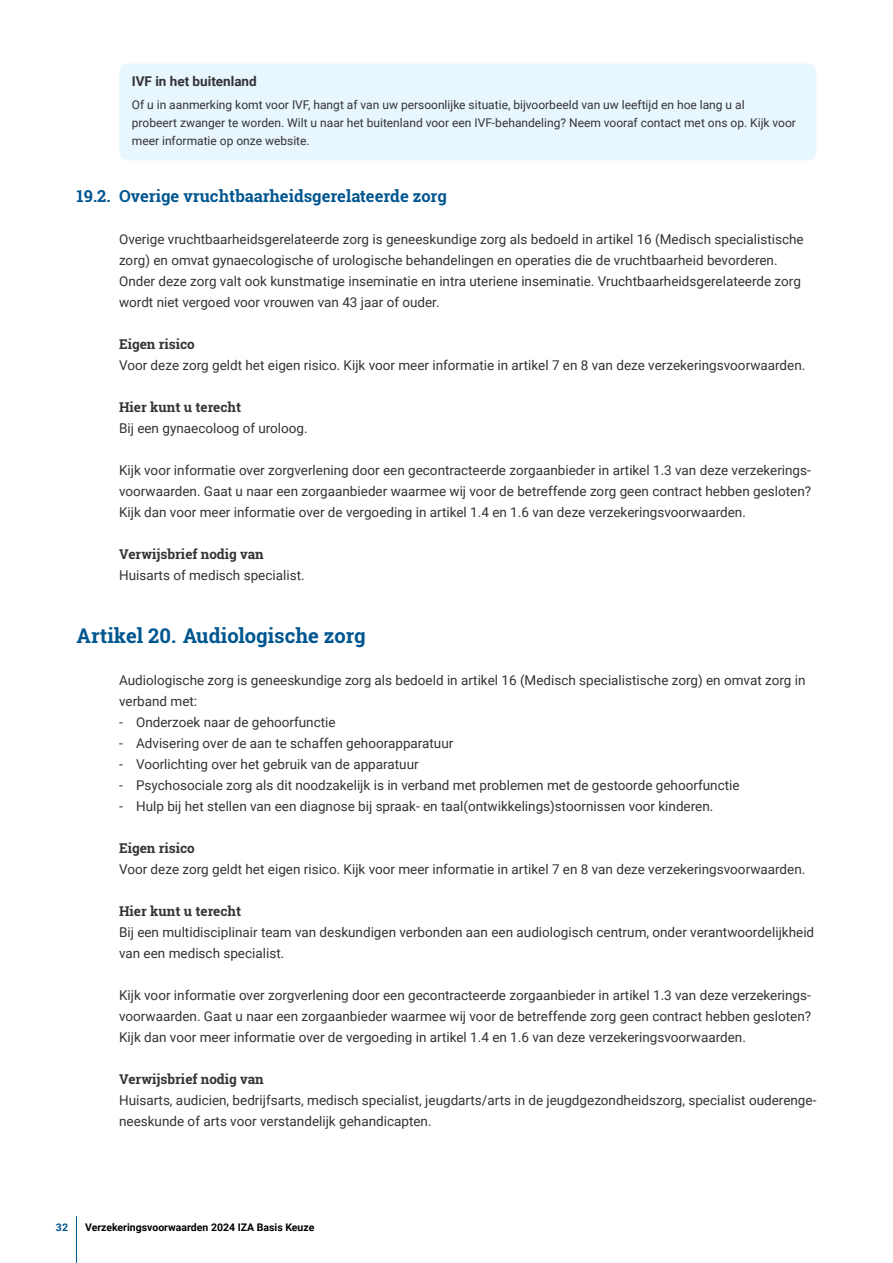
<style>
.page{position:relative;width:893px;height:1263px;background:#fff}
.page>*{position:absolute;margin:0;border:0;box-sizing:border-box;transform-origin:0 0}
.H2_kop_nummer{font:700 20.25px "Roboto Slab";color:#005690}
.t1{font:700 16.5px "Roboto Slab";color:#005690}
._0_plat_inspring_10m{font:13.5px/21px "Roboto";color:#333}
.t2{font:13.5px "Roboto";color:#333334}
.H4_kop{font:700 13.5px "Roboto Slab";color:#333334}
.kader_boven{font:700 13.5px "Roboto";color:#333334}
.kader_onder{font:12px/18px "Roboto";color:#333334}
.t3{font:700 10.5px "Roboto";color:#000}
.t4{font:700 10.5px "Roboto";color:#005690}
</style>
<div class="page">
<hr style="left:76px;top:1216px;width:1px;height:47px;background:#005690">
<div style="left:119px;top:64px;width:697px;height:31px;background:#e8f6fe"></div>
<div style="left:119px;top:95px;width:697px;height:65px;background:#e8f6fe"></div>
<p class="kader_boven" style="left:132px;top:72px;width:126px">IVF in het buitenland</p>
<p class="kader_onder" style="left:132px;top:95px;width:666px">Of u in aanmerking komt voor IVF, hangt af van uw persoonlijke situatie, bijvoorbeeld van uw leeftijd en hoe lang u al<br>probeert zwanger te worden. Wilt u naar het buitenland voor een IVF-behandeling? Neem vooraf contact met ons op. Kijk voor meer informatie op onze website.</p>
<p class="t1" style="left:77px;top:185px;width:372px">19.2. Overige vruchtbaarheidsgerelateerde zorg</p>
<p class="_0_plat_inspring_10m" style="left:119px;top:228px;width:686px">Overige vruchtbaarheidsgerelateerde zorg is geneeskundige zorg als bedoeld in artikel 16 (Medisch specialistische zorg) en omvat gynaecologische of urologische behandelingen en operaties die de vruchtbaarheid bevorderen.<br>Onder deze zorg valt ook kunstmatige inseminatie en intra uteriene inseminatie. Vruchtbaarheidsgerelateerde zorg wordt niet vergoed voor vrouwen van 43 jaar of ouder.</p>
<p class="H4_kop" style="left:119px;top:335px;width:77px">Eigen risico</p>
<p class="_0_plat_inspring_10m" style="left:119px;top:354px;width:688px">Voor deze zorg geldt het eigen risico. Kijk voor meer informatie in artikel 7 en 8 van deze verzekeringsvoorwaarden.</p>
<p class="H4_kop" style="left:119px;top:398px;width:124px">Hier kunt u terecht</p>
<p class="_0_plat_inspring_10m" style="left:119px;top:418px;width:190px">Bij een gynaecoloog of uroloog.</p>
<p class="_0_plat_inspring_10m" style="left:119px;top:460px;width:694px;text-align:justify">Kijk voor informatie over zorgverlening door een gecontracteerde zorgaanbieder in artikel 1.3 van deze verzekerings&shy;voorwaarden. Gaat u naar een zorgaanbieder waarmee wij voor de betreffende zorg geen contract hebben gesloten?<br>Kijk dan voor meer informatie over de vergoeding in artikel 1.4 en 1.6 van deze verzekeringsvoorwaarden.</p>
<p class="H4_kop" style="left:119px;top:545px;width:146px">Verwijsbrief nodig van</p>
<p class="_0_plat_inspring_10m" style="left:119px;top:565px;width:187px">Huisarts of medisch specialist.</p>
<h2 class="H2_kop_nummer" style="left:77px;top:622px;width:291px">Artikel 20. Audiologische zorg</h2>
<p class="_0_plat_inspring_10m" style="left:119px;top:669px;width:688px">Audiologische zorg is geneeskundige zorg als bedoeld in artikel 16 (Medisch specialistische zorg) en omvat zorg in verband met:</p>
<p class="t2" style="left:119px;top:713px;width:218px">- Onderzoek naar de gehoorfunctie</p>
<p class="t2" style="left:119px;top:734px;width:336px">- Advisering over de aan te schaffen gehoorapparatuur</p>
<p class="t2" style="left:119px;top:755px;width:301px">- Voorlichting over het gebruik van de apparatuur</p>
<p class="t2" style="left:119px;top:776px;width:622px">- Psychosociale zorg als dit noodzakelijk is in verband met problemen met de gestoorde gehoorfunctie</p>
<p class="t2" style="left:119px;top:797px;width:596px">- Hulp bij het stellen van een diagnose bij spraak- en taal(ontwikkelings)stoornissen voor kinderen.</p>
<p class="H4_kop" style="left:119px;top:839px;width:77px">Eigen risico</p>
<p class="_0_plat_inspring_10m" style="left:119px;top:858px;width:688px">Voor deze zorg geldt het eigen risico. Kijk voor meer informatie in artikel 7 en 8 van deze verzekeringsvoorwaarden.</p>
<p class="H4_kop" style="left:119px;top:902px;width:124px">Hier kunt u terecht</p>
<p class="_0_plat_inspring_10m" style="left:119px;top:921px;width:697px">Bij een multidisciplinair team van deskundigen verbonden aan een audiologisch centrum, onder verantwoordelijkheid van een medisch specialist.</p>
<p class="_0_plat_inspring_10m" style="left:119px;top:984px;width:694px;text-align:justify">Kijk voor informatie over zorgverlening door een gecontracteerde zorgaanbieder in artikel 1.3 van deze verzekerings&shy;voorwaarden. Gaat u naar een zorgaanbieder waarmee wij voor de betreffende zorg geen contract hebben gesloten?<br>Kijk dan voor meer informatie over de vergoeding in artikel 1.4 en 1.6 van deze verzekeringsvoorwaarden.</p>
<p class="H4_kop" style="left:119px;top:1070px;width:146px">Verwijsbrief nodig van</p>
<p class="_0_plat_inspring_10m" style="left:119px;top:1090px;width:699px">Huisarts, audicien, bedrijfsarts, medisch specialist, jeugdarts/arts in de jeugdgezondheidszorg, specialist ouderenge&shy;neeskunde of arts voor verstandelijk gehandicapten.</p>
<p class="t4" style="left:56px;top:1220px;width:14px">32</p>
<p class="t3" style="left:85px;top:1220px;width:231px">Verzekeringsvoorwaarden 2024 IZA Basis Keuze</p>
</div>
